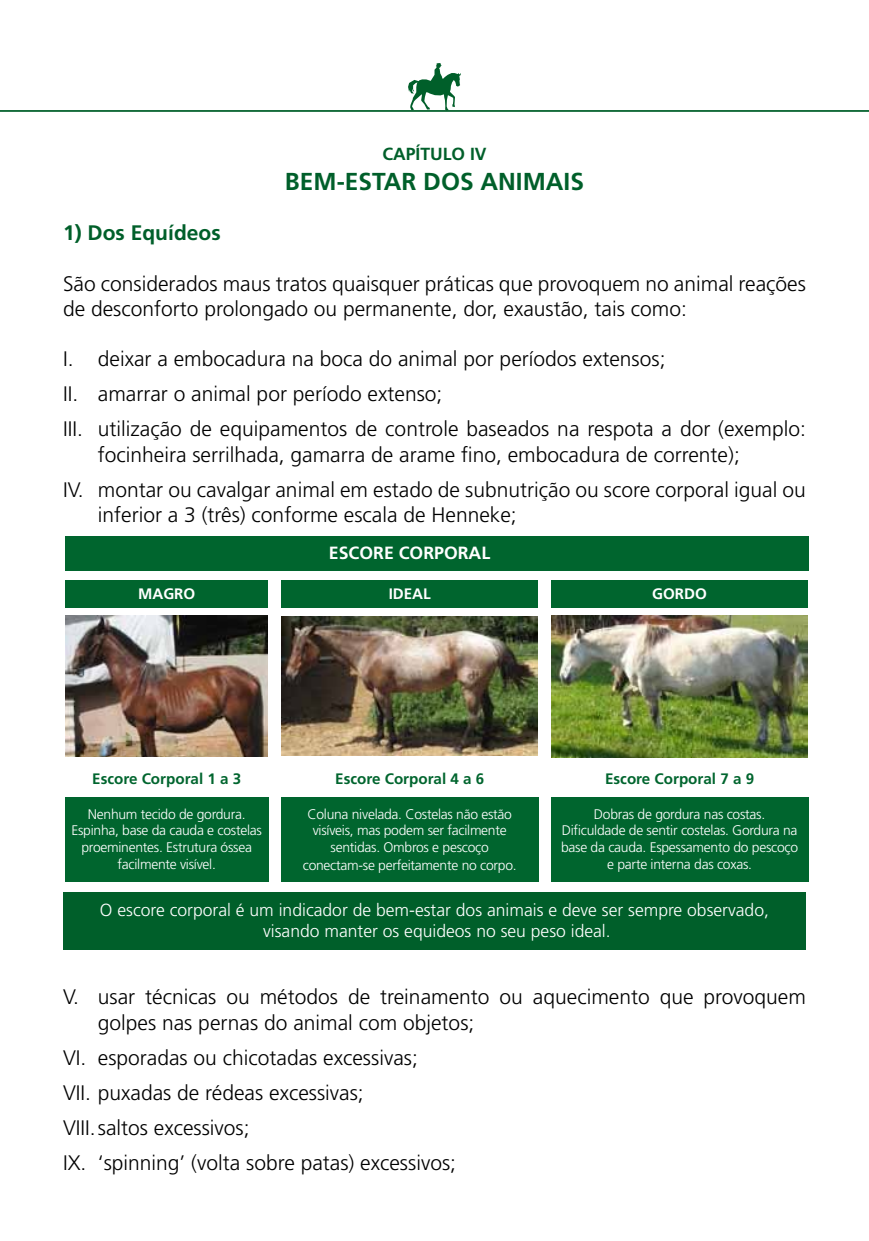
<style>
.page{position:relative;width:869px;height:1241px;background:#fff}
.page>*{position:absolute;margin:0;border:0;box-sizing:border-box;transform-origin:0 0}
.t1{font:700 24.5px "Frutiger LT Std";color:#005f2a}
.t2{font:300 21px/35.2px "Frutiger LT Std";color:#000}
.t3{font:700 21px "Frutiger LT Std";color:#005f2a}
.t4{font:700 17.68px "Frutiger LT Std";color:#fff}
.t5{font:300 17.5px/21px "Frutiger LT Std";color:#fff;text-align:center}
.t6{font:700 17.5px "Frutiger LT Std";color:#005f2a}
.t7{font:700 15.22px "Frutiger LT Std";color:#00652e}
.t8{font:700 15.22px "Frutiger LT Std";color:#fff}
.t9{font:300 13.83px/16.6px "Frutiger LT Std";letter-spacing:-.02em;color:#fff;text-align:center}
</style>
<div class="page">
<div style="left:63px;top:892px;width:742px;height:57px;background:#005f2a"></div>
<svg style="left:408px;top:63px;width:52px;height:47px"></svg>
<hr style="left:0;top:110px;width:868px;height:2px;background:#005f2a">
<div style="left:281px;top:797px;width:257px;height:83px;background:#00652e"></div>
<div style="left:281px;top:580px;width:256px;height:28px;background:#00652e"></div>
<img style="left:281px;top:616px;width:256px;height:139px">
<div style="left:551px;top:797px;width:256px;height:83px;background:#00652e"></div>
<div style="left:551px;top:580px;width:256px;height:28px;background:#00652e"></div>
<img style="left:551px;top:615px;width:256px;height:142px">
<div style="left:65px;top:796px;width:203px;height:85px;background:#00652e"></div>
<div style="left:66px;top:580px;width:202px;height:28px;background:#00652e"></div>
<img style="left:66px;top:615px;width:201px;height:141px">
<div style="left:65px;top:536px;width:742px;height:34px;background:#00652e"></div>
<p class="t6" style="left:382px;top:144px;width:106px">CAPÍTULO IV</p>
<p class="t1" style="left:285px;top:167px;width:300px">BEM-ESTAR DOS ANIMAIS</p>
<p class="t3" style="left:63px;top:220px;width:159px">1) Dos Equídeos</p>
<p class="t2" style="left:63px;top:271px;width:744px;line-height:25.2px">São considerados maus tratos quaisquer práticas que provoquem no animal reações de desconforto prolongado ou permanente, dor, exaustão, tais como:</p>
<p class="t2" style="left:63px;top:341px;width:744px">I. deixar a embocadura na boca do animal por períodos extensos;<br>II. amarrar o animal por período extenso;<br>III. utilização de equipamentos de controle baseados na respota a dor (exemplo:</p>
<p class="t2" style="left:63px;top:437px;width:743px;text-indent:35px">focinheira serrilhada, gamarra de arame fino, embocadura de corrente);<br>IV. montar ou cavalgar animal em estado de subnutrição ou score corporal igual ou</p>
<p class="t2" style="left:98px;top:497px;width:420px">inferior a 3 (três) conforme escala de Henneke;</p>
<p class="t8" style="left:138px;top:585px;width:59px">MAGRO</p>
<p class="t4" style="left:329px;top:542px;width:163px">ESCORE CORPORAL</p>
<p class="t8" style="left:388px;top:585px;width:44px">IDEAL</p>
<p class="t8" style="left:652px;top:585px;width:56px">GORDO</p>
<p class="t7" style="left:92px;top:769px;width:150px">Escore Corporal 1 a 3</p>
<p class="t9" style="left:71px;top:805px;width:192px">Nenhum tecido de gordura.<br>Espinha, base da cauda e costelas proeminentes. Estrutura óssea facilmente visível.</p>
<p class="t7" style="left:335px;top:769px;width:150px">Escore Corporal 4 a 6</p>
<p class="t9" style="left:307px;top:805px;width:206px">Coluna nivelada. Costelas não estão visíveis, mas podem ser facilmente sentidas. Ombros e pescoço</p>
<p class="t9" style="left:303px;top:857px;width:215px">conectam-se perfeitamente no corpo.</p>
<p class="t7" style="left:605px;top:769px;width:150px">Escore Corporal 7 a 9</p>
<p class="t9" style="left:561px;top:805px;width:238px">Dobras de gordura nas costas.<br>Dificuldade de sentir costelas. Gordura na base da cauda. Espessamento do pescoço e parte interna das coxas.</p>
<p class="t5" style="left:100px;top:899px;width:670px">O escore corporal é um indicador de bem-estar dos animais e deve ser sempre observado, visando manter os equideos no seu peso ideal.</p>
<p class="t2" style="left:98px;top:984px;width:709px;line-height:25.2px;text-indent:-35px">V. usar técnicas ou métodos de treinamento ou aquecimento que provoquem golpes nas pernas do animal com objetos;</p>
<p class="t2" style="left:63px;top:1039px;width:394px">VI. esporadas ou chicotadas excessivas;<br>VII. puxadas de rédeas excessivas;<br>VIII.saltos excessivos;<br>IX. ‘spinning’ (volta sobre patas) excessivos;</p>
</div>
